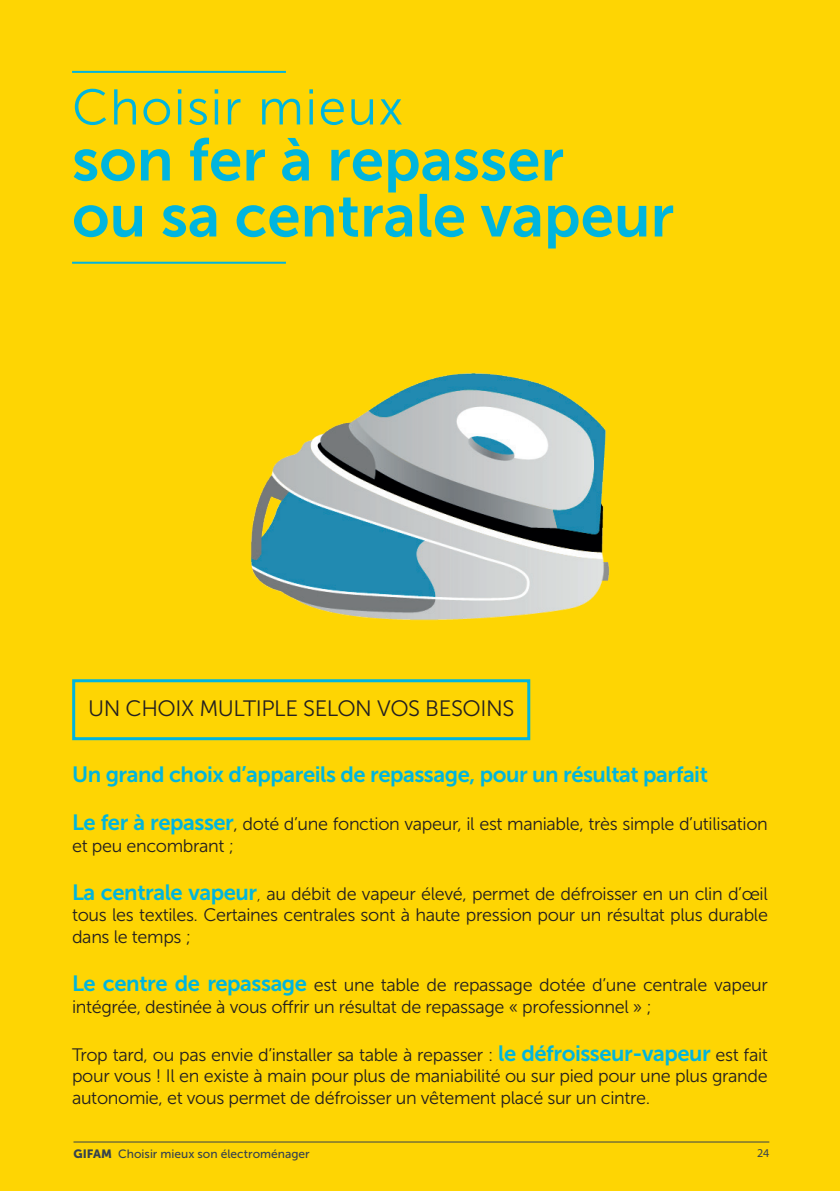
<style>
.page{position:relative;width:840px;height:1191px;background:#fff}
.page>*{position:absolute;margin:0;border:0;box-sizing:border-box;transform-origin:0 0}
.t1{font:60px/56px "Museo Sans 700";color:#00b5de}
.t2{font:50px "Museo Sans 300";letter-spacing:.03em;color:#00b5de}
.t3{font:22.2px "Museo Sans 300";letter-spacing:-.02em;color:#231f20}
.t4{font:22px "Museo Sans 700";letter-spacing:-.02em;color:#00b5de}
.t5{font:18px/21.6px "Museo Sans 300";letter-spacing:-.02em;color:#231f20}
.t6{font:12px "Museo Sans 500";color:#36424d}
.t7{font:12px "Myriad Pro";color:#36424d}
.s1{font-family:"Museo Sans 700";font-size:22px;color:#00b5de}
.s2{font-family:"Museo Sans 100"}
.s3{font-family:"Museo Sans 900"}
</style>
<div class="page">
<div style="left:0;top:0;width:839px;height:1191px;background:#fed503"></div>
<hr style="left:72px;top:262px;width:214px;height:2px;background:#00b5de">
<img style="left:250px;top:372px;width:360px;height:249px">
<div style="left:72px;top:679px;width:458px;height:61px;border:3px solid #00b5de"></div>
<hr style="left:72px;top:71px;width:214px;height:2px;background:#00b5de">
<hr style="left:73px;top:1141px;width:695px;height:1px;background:#36424d">
<h2 class="t2" style="left:72px;top:80px;width:332px">Choisir mieux</h2>
<h1 class="t1" style="left:72px;top:132px;width:603px">son fer à repasser<br>ou sa centrale vapeur</h1>
<p class="t3" style="left:88px;top:696px;width:427px">UN CHOIX MULTIPLE SELON VOS BESOINS</p>
<p class="t4" style="left:72px;top:762px;width:637px">Un grand choix d’appareils de repassage, pour un résultat parfait</p>
<p class="t5" style="left:72px;top:813px;width:697px"><span class="s1">Le fer à repasser</span>, doté d’une fonction vapeur, il est maniable, très simple d’utilisation et peu encombrant ;</p>
<p class="t5" style="left:72px;top:883px;width:697px;text-align:justify"><span class="s1">La centrale vapeur</span><span class="s2">,</span> au débit de vapeur élevé, permet de défroisser en un clin d’œil tous les textiles. Certaines centrales sont à haute pression pour un résultat plus durable dans le temps ;</p>
<p class="t5" style="left:72px;top:974px;width:697px"><span class="s1">Le centre de repassage</span> est une table de repassage dotée d’une centrale vapeur intégrée, destinée à vous offrir un résultat de repassage « professionnel » ;</p>
<p class="t5" style="left:72px;top:1043px;width:697px;text-align:justify">Trop tard, ou pas envie d’installer sa table à repasser : <span class="s1">le défroisseur-vapeur</span> est fait pour vous ! Il en existe à main pour plus de maniabilité ou sur pied pour une plus grande autonomie, et vous permet de défroisser un vêtement placé sur un cintre.</p>
<p class="t6" style="left:73px;top:1146px;width:237px"><span class="s3">GIFAM</span> Choisir mieux son électroménager</p>
<p class="t7" style="left:756px;top:1146px;width:14px">24</p>
</div>
